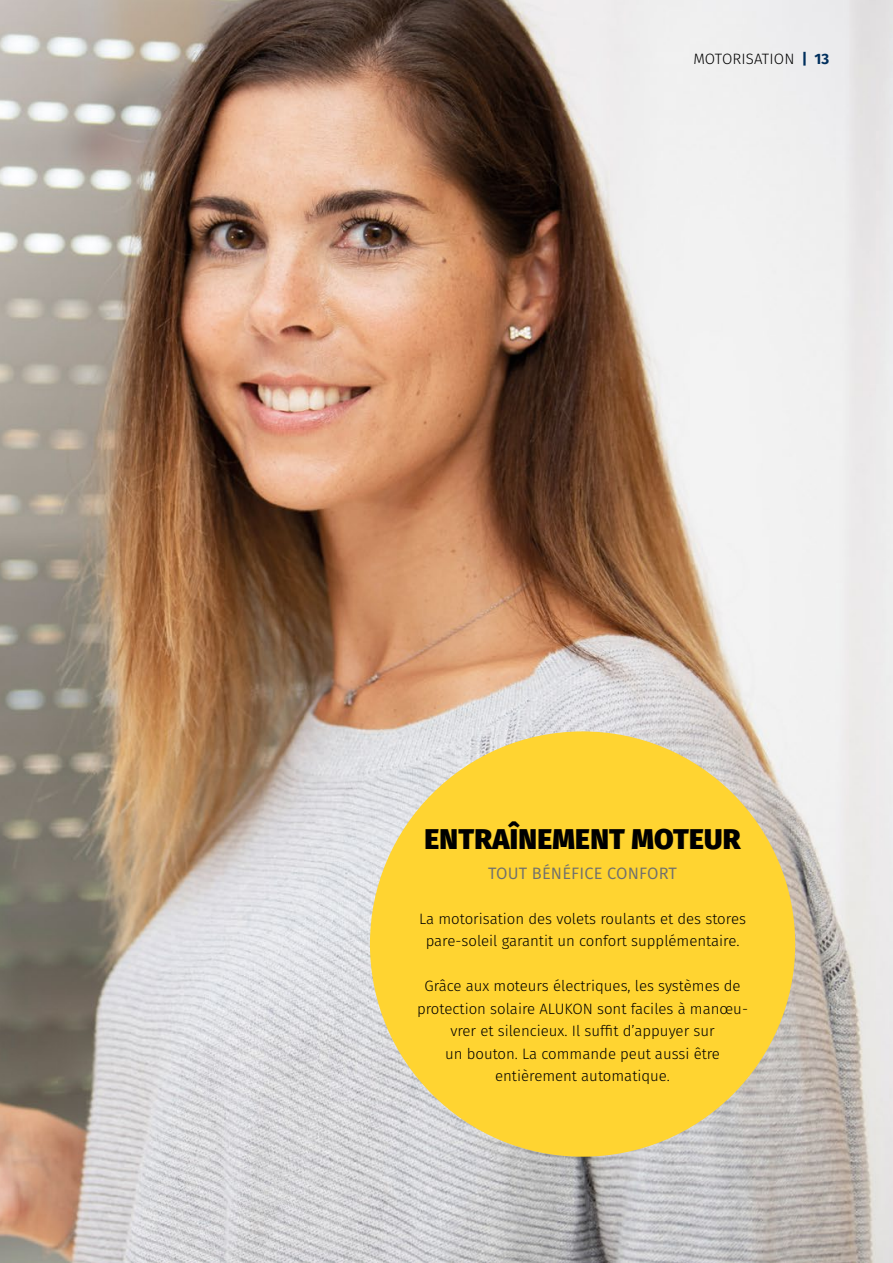
<style>
.page{position:relative;width:893px;height:1263px;background:#fff}
.page>*{position:absolute;margin:0;border:0;box-sizing:border-box;transform-origin:0 0}
.t1{font:800 28.5px "Fira Sans";letter-spacing:.01em;color:#000}
.t2{font:16.5px "Fira Sans";letter-spacing:.01em;color:#6f6f6e}
.t3{font:300 15px/22.5px "Fira Sans";color:#000;text-align:center}
.s1{font-weight:700;color:#002f5d}
</style>
<div class="page">
<img style="left:0;top:0;width:893px;height:1263px">
<div style="left:370px;top:731px;width:425px;height:426px;background:#ffd431;border-radius:50%"></div>
<p class="t3" style="left:693px;top:47px;width:137px">MOTORISATION <span class="s1">| 13</span></p>
<h1 class="t1" style="left:424px;top:813px;width:318px">ENTRAÎNEMENT MOTEUR</h1>
<p class="t2" style="left:488px;top:861px;width:190px">TOUT BÉNÉFICE CONFORT</p>
<p class="t3" style="left:419px;top:907px;width:328px">La motorisation des volets roulants et des stores pare-soleil garantit un confort supplémentaire.</p>
<p class="t3" style="left:417px;top:975px;width:332px">Grâce aux moteurs électriques, les systèmes de protection solaire ALUKON sont faciles à manœu&shy;vrer et silencieux. Il suffit d’appuyer sur<br>un bouton. La commande peut aussi être entièrement automatique.</p>
</div>
